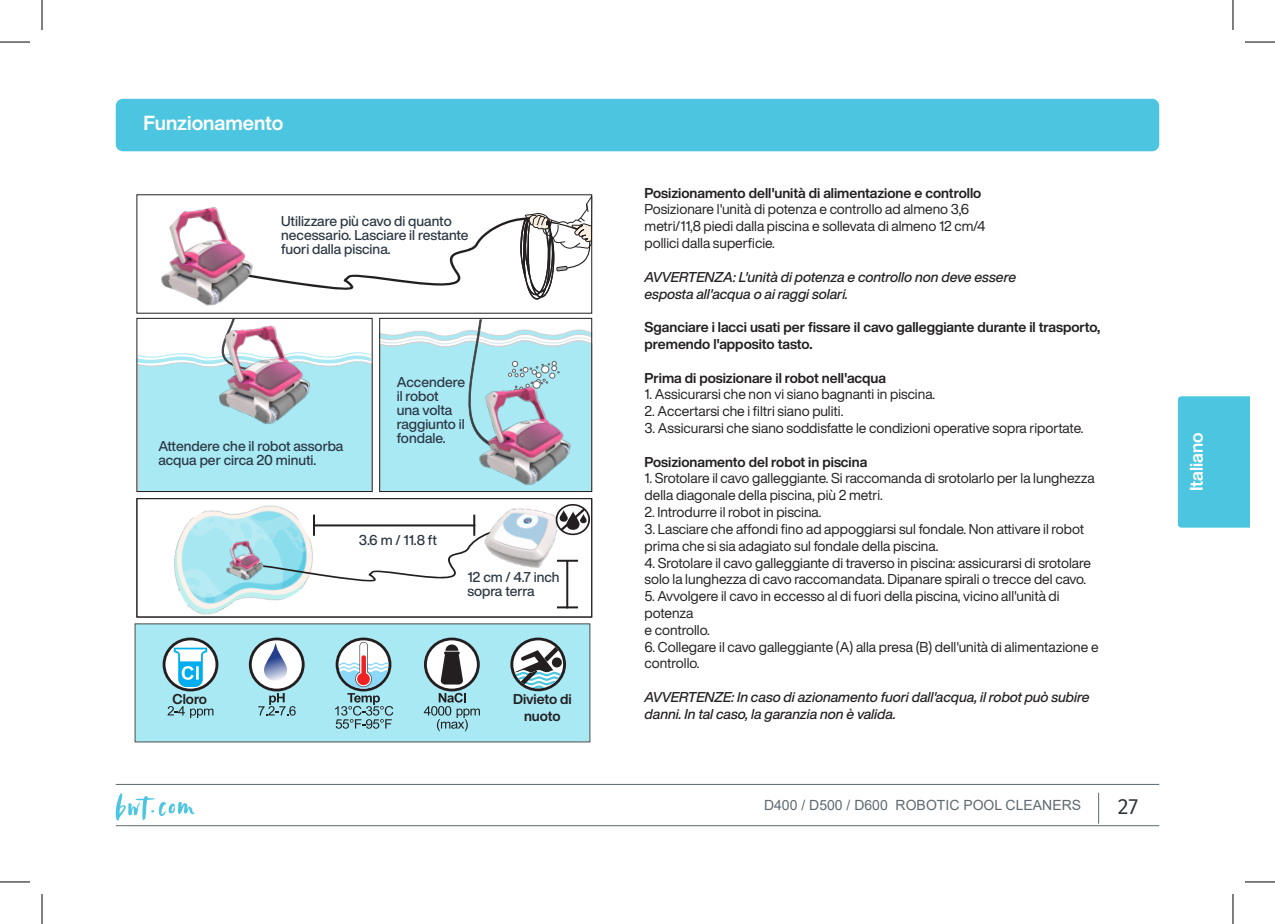
<style>
.page{position:relative;width:1275px;height:924px;background:#fff}
.page>*{position:absolute;margin:0;border:0;box-sizing:border-box;transform-origin:0 0}
.t1{font:22px "Fira Sans";color:#2d323b}
.t2{font:700 20px "Helvetica Now Display";color:#fff}
.t3{font:700 18px "Helvetica Now Display";color:#fff}
.t4{font:14px/16.8px "Helvetica Now Display";color:#231f20}
.t5{font:700 14px/16.8px "Helvetica Now Display";color:#231f20}
.t6{font:500 14px/14px "Helvetica Now Display";color:#2b3743}
.t7{font:italic 500 14px/16.8px "Helvetica Now Display";color:#231f20}
.t8{font:14px "Arial";color:#5f696f}
</style>
<div class="page">
<div style="left:1178px;top:396px;width:72px;height:131px;background:#4cc6e0"></div>
<div style="left:1187px;top:416px;width:21px;height:91px;background:#4cc6e0"></div>
<hr style="left:116px;top:824px;width:1043px;height:1px;background:#5f696f">
<hr style="left:116px;top:783px;width:1043px;height:1px;background:#5f696f">
<hr style="left:1098px;top:792px;width:1px;height:31px;background:#5f696f">
<svg style="left:116px;top:793px;width:79px;height:27px"></svg>
<div style="left:116px;top:99px;width:1043px;height:52px;background:#4cc6e0;border-radius:7px"></div>
<div style="left:135px;top:623px;width:455px;height:118px;background:#a8e9f4"></div>
<img style="left:151px;top:491px;width:179px;height:151px">
<svg style="left:293px;top:196px;width:299px;height:103px"></svg>
<svg style="left:263px;top:528px;width:208px;height:55px"></svg>
<svg style="left:379px;top:319px;width:213px;height:172px"></svg>
<svg style="left:137px;top:318px;width:235px;height:173px;background:#b2e9f2"></svg>
<svg style="left:424px;top:692px;width:56px;height:39px"></svg>
<svg style="left:424px;top:637px;width:56px;height:54px"></svg>
<div style="left:427px;top:640px;width:50px;height:48px;background:#fff;border-radius:50%"></div>
<svg style="left:440px;top:644px;width:23px;height:40px"></svg>
<svg style="left:258px;top:693px;width:38px;height:22px"></svg>
<svg style="left:249px;top:637px;width:56px;height:54px"></svg>
<div style="left:252px;top:640px;width:50px;height:48px;background:#fff;border-radius:50%"></div>
<svg style="left:262px;top:638px;width:27px;height:43px"></svg>
<svg style="left:336px;top:637px;width:55px;height:54px"></svg>
<svg style="left:335px;top:641px;width:58px;height:87px"></svg>
<svg style="left:167px;top:706px;width:46px;height:11px"></svg>
<svg style="left:163px;top:637px;width:55px;height:54px"></svg>
<div style="left:165px;top:640px;width:50px;height:48px;background:#fff;border-radius:50%"></div>
<svg style="left:174px;top:647px;width:33px;height:39px"></svg>
<svg style="left:510px;top:637px;width:56px;height:54px"></svg>
<svg style="left:513px;top:641px;width:50px;height:47px;background:#95a7ab"></svg>
<img style="left:136px;top:198px;width:157px;height:116px">
<img style="left:441px;top:378px;width:152px;height:114px">
<img style="left:181px;top:317px;width:168px;height:116px">
<div style="left:137px;top:498px;width:455px;height:119px;border:1px solid #231f20"></div>
<img style="left:212px;top:537px;width:67px;height:46px">
<img style="left:471px;top:483px;width:104px;height:98px">
<svg style="left:555px;top:503px;width:35px;height:32px"></svg>
<svg style="left:557px;top:505px;width:31px;height:28px"></svg>
<svg style="left:559px;top:508px;width:31px;height:36px"></svg>
<hr style="left:314px;top:524px;width:161px;height:2px;background:#231f20">
<hr style="left:313px;top:514px;width:2px;height:21px;background:#231f20">
<hr style="left:473px;top:514px;width:2px;height:21px;background:#231f20">
<hr style="left:566px;top:560px;width:2px;height:48px;background:#231f20">
<hr style="left:557px;top:559px;width:21px;height:2px;background:#231f20">
<hr style="left:557px;top:606px;width:21px;height:2px;background:#231f20">
<hr style="left:0;top:42px;width:30px;height:1px;background:#000">
<hr style="left:1245px;top:42px;width:30px;height:1px;background:#000">
<hr style="left:0;top:881px;width:30px;height:1px;background:#000">
<hr style="left:1245px;top:881px;width:30px;height:1px;background:#000">
<hr style="left:42px;top:0;width:1px;height:30px;background:#000">
<hr style="left:42px;top:893px;width:1px;height:30px;background:#000">
<hr style="left:1232px;top:0;width:1px;height:30px;background:#000">
<hr style="left:1232px;top:893px;width:1px;height:30px;background:#000">
<h2 class="t2" style="left:143px;top:108px;width:141px">Funzionamento</h2>
<p class="t6" style="left:281px;top:214px;width:189px">Utilizzare più cavo di quanto necessario. Lasciare il restante fuori dalla piscina.</p>
<p class="t6" style="left:158px;top:438px;width:186px">Attendere che il robot assorba acqua per circa 20 minuti.</p>
<p class="t6" style="left:397px;top:375px;width:70px">Accendere il robot<br>una volta raggiunto il fondale.</p>
<p class="t6" style="left:359px;top:532px;width:80px">3.6 m / 11.8 ft</p>
<p class="t6" style="left:467px;top:569px;width:94px">12 cm / 4.7 inch sopra terra</p>
<p class="t5" style="left:172px;top:690px;width:36px">Cloro</p>
<p class="t5" style="left:513px;top:690px;width:60px;text-align:center">Divieto di nuoto</p>
<p class="t5" style="left:644px;top:184px;width:338px">Posizionamento dell'unità di alimentazione e controllo</p>
<p class="t4" style="left:644px;top:201px;width:342px">Posizionare l'unità di potenza e controllo ad almeno 3,6 metri/11,8 piedi dalla piscina e sollevata di almeno 12 cm/4 pollici dalla superficie.</p>
<p class="t7" style="left:644px;top:268px;width:373px">AVVERTENZA: L'unità di potenza e controllo non deve essere esposta all'acqua o ai raggi solari.</p>
<p class="t5" style="left:644px;top:318px;width:457px">Sganciare i lacci usati per fissare il cavo galleggiante durante il trasporto, premendo l'apposito tasto.</p>
<p class="t5" style="left:644px;top:369px;width:243px">Prima di posizionare il robot nell'acqua</p>
<p class="t4" style="left:644px;top:386px;width:292px">1. Assicurarsi che non vi siano bagnanti in piscina.</p>
<p class="t4" style="left:644px;top:402px;width:200px">2. Accertarsi che i filtri siano puliti.</p>
<p class="t4" style="left:644px;top:419px;width:440px">3. Assicurarsi che siano soddisfatte le condizioni operative sopra riportate.</p>
<p class="t5" style="left:644px;top:453px;width:224px">Posizionamento del robot in piscina</p>
<p class="t4" style="left:644px;top:470px;width:451px">1. Srotolare il cavo galleggiante. Si raccomanda di srotolarlo per la lunghezza della diagonale della piscina, più 2 metri.</p>
<p class="t4" style="left:644px;top:503px;width:178px">2. Introdurre il robot in piscina.</p>
<p class="t4" style="left:644px;top:520px;width:441px">3. Lasciare che affondi fino ad appoggiarsi sul fondale. Non attivare il robot prima che si sia adagiato sul fondale della piscina.</p>
<p class="t4" style="left:644px;top:554px;width:448px">4. Srotolare il cavo galleggiante di traverso in piscina: assicurarsi di srotolare solo la lunghezza di cavo raccomandata. Dipanare spirali o trecce del cavo.</p>
<p class="t4" style="left:644px;top:587px;width:416px">5. Avvolgere il cavo in eccesso al di fuori della piscina, vicino all'unità di potenza<br>e controllo.</p>
<p class="t4" style="left:644px;top:638px;width:455px">6. Collegare il cavo galleggiante (A) alla presa (B) dell'unità di alimentazione e controllo.</p>
<p class="t7" style="left:644px;top:688px;width:446px">AVVERTENZE: In caso di azionamento fuori dall'acqua, il robot può subire danni. In tal caso, la garanzia non è valida.</p>
<p class="t8" style="left:764px;top:795px;width:318px">D400 / D500 / D600 ROBOTIC POOL CLEANERS</p>
<h1 class="t1" style="left:1117px;top:789px;width:22px">27</h1>
<p class="t3" style="left:1184px;top:491px;width:60px;rotate:-90deg">Italiano</p>
</div>
